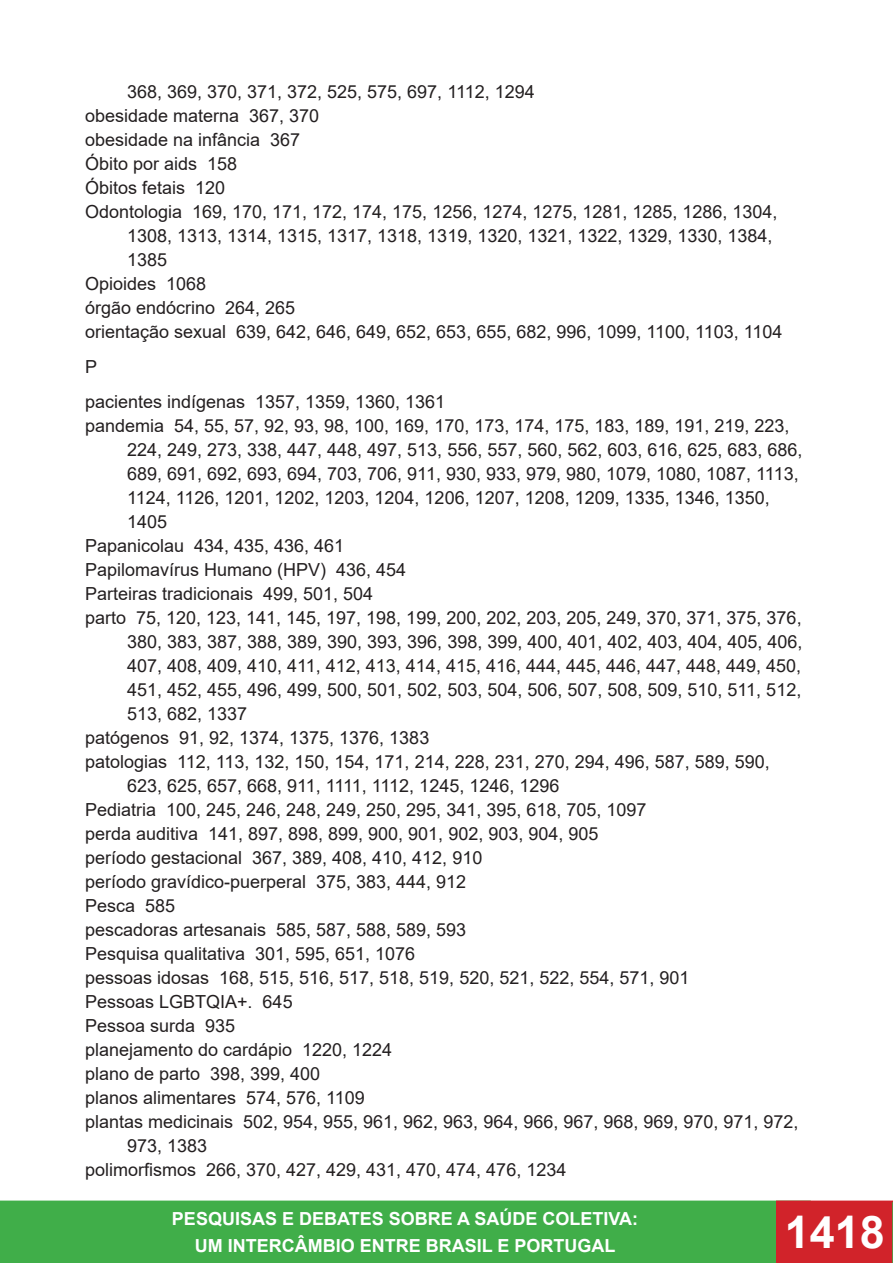
<style>
.page{position:relative;width:893px;height:1263px;background:#fff}
.page>*{position:absolute;margin:0;border:0;box-sizing:border-box;transform-origin:0 0}
.t1{font:700 45px "Arial";color:#fff}
.t2{font:18px/24px "Arial";color:#231f20}
.t3{font:700 18px/26.5px "Arial";color:#fff;text-align:center}
</style>
<div class="page">
<div style="left:0;top:1201px;width:810px;height:62px;background:#40ae49"></div>
<div style="left:0;top:1200px;width:811px;height:63px;border:2px solid #40ae49"></div>
<div style="left:777px;top:1201px;width:116px;height:61px;background:#d1232a"></div>
<div style="left:776px;top:1200px;width:117px;height:63px;border:2px solid #d1232a"></div>
<svg style="left:892px;top:1202px;width:1px;height:61px"></svg>
<p class="t2" style="left:85px;top:80px;width:451px;text-indent:42px">368, 369, 370, 371, 372, 525, 575, 697, 1112, 1294 obesidade materna 367, 370</p>
<p class="t2" style="left:85px;top:128px;width:217px">obesidade na infância 367</p>
<p class="t2" style="left:85px;top:152px;width:154px">Óbito por aids 158</p>
<p class="t2" style="left:85px;top:176px;width:142px">Óbitos fetais 120</p>
<p class="t2" style="left:127px;top:200px;width:652px;text-indent:-42px">Odontologia 169, 170, 171, 172, 174, 175, 1256, 1274, 1275, 1281, 1285, 1286, 1304,<br>1308, 1313, 1314, 1315, 1317, 1318, 1319, 1320, 1321, 1322, 1329, 1330, 1384,<br>1385</p>
<p class="t2" style="left:85px;top:272px;width:123px">Opioides 1068</p>
<p class="t2" style="left:85px;top:296px;width:212px">órgão endócrino 264, 265</p>
<p class="t2" style="left:85px;top:320px;width:699px">orientação sexual 639, 642, 646, 649, 652, 653, 655, 682, 996, 1099, 1100, 1103, 1104</p>
<p class="t2" style="left:85px;top:355px;width:14px">P</p>
<p class="t2" style="left:85px;top:389px;width:362px">pacientes indígenas 1357, 1359, 1360, 1361</p>
<p class="t2" style="left:127px;top:413px;width:677px;text-indent:-42px">pandemia 54, 55, 57, 92, 93, 98, 100, 169, 170, 173, 174, 175, 183, 189, 191, 219, 223, 224, 249, 273, 338, 447, 448, 497, 513, 556, 557, 560, 562, 603, 616, 625, 683, 686, 689, 691, 692, 693, 694, 703, 706, 911, 930, 933, 979, 980, 1079, 1080, 1087, 1113, 1124, 1126, 1201, 1202, 1203, 1204, 1206, 1207, 1208, 1209, 1335, 1346, 1350, 1405</p>
<p class="t2" style="left:85px;top:533px;width:261px">Papanicolau 434, 435, 436, 461</p>
<p class="t2" style="left:85px;top:557px;width:323px">Papilomavírus Humano (HPV) 436, 454</p>
<p class="t2" style="left:85px;top:581px;width:290px">Parteiras tradicionais 499, 501, 504</p>
<p class="t2" style="left:127px;top:605px;width:677px;text-align:justify;text-indent:-42px">parto 75, 120, 123, 141, 145, 197, 198, 199, 200, 202, 203, 205, 249, 370, 371, 375, 376, 380, 383, 387, 388, 389, 390, 393, 396, 398, 399, 400, 401, 402, 403, 404, 405, 406, 407, 408, 409, 410, 411, 412, 413, 414, 415, 416, 444, 445, 446, 447, 448, 449, 450, 451, 452, 455, 496, 499, 500, 501, 502, 503, 504, 506, 507, 508, 509, 510, 511, 512, 513, 682, 1337</p>
<p class="t2" style="left:85px;top:725px;width:346px">patógenos 91, 92, 1374, 1375, 1376, 1383</p>
<p class="t2" style="left:127px;top:749px;width:644px;text-indent:-42px">patologias 112, 113, 132, 150, 154, 171, 214, 228, 231, 270, 294, 496, 587, 589, 590,<br>623, 625, 657, 668, 911, 1111, 1112, 1245, 1246, 1296</p>
<p class="t2" style="left:85px;top:797px;width:563px">Pediatria 100, 245, 246, 248, 249, 250, 295, 341, 395, 618, 705, 1097</p>
<p class="t2" style="left:85px;top:821px;width:515px">perda auditiva 141, 897, 898, 899, 900, 901, 902, 903, 904, 905</p>
<p class="t2" style="left:85px;top:845px;width:399px">período gestacional 367, 389, 408, 410, 412, 910</p>
<p class="t2" style="left:85px;top:869px;width:383px">período gravídico-puerperal 375, 383, 444, 912</p>
<p class="t2" style="left:85px;top:893px;width:92px">Pesca 585</p>
<p class="t2" style="left:85px;top:917px;width:383px">pescadoras artesanais 585, 587, 588, 589, 593</p>
<p class="t2" style="left:85px;top:941px;width:332px">Pesquisa qualitativa 301, 595, 651, 1076</p>
<p class="t2" style="left:85px;top:965px;width:606px">pessoas idosas 168, 515, 516, 517, 518, 519, 520, 521, 522, 554, 571, 901</p>
<p class="t2" style="left:85px;top:989px;width:209px">Pessoas LGBTQIA+. 645</p>
<p class="t2" style="left:85px;top:1013px;width:152px">Pessoa surda 935</p>
<p class="t2" style="left:85px;top:1037px;width:309px">planejamento do cardápio 1220, 1224</p>
<p class="t2" style="left:85px;top:1061px;width:237px">plano de parto 398, 399, 400</p>
<p class="t2" style="left:85px;top:1085px;width:281px">planos alimentares 574, 576, 1109</p>
<p class="t2" style="left:127px;top:1109px;width:673px;text-indent:-42px">plantas medicinais 502, 954, 955, 961, 962, 963, 964, 966, 967, 968, 969, 970, 971, 972,<br>973, 1383</p>
<p class="t2" style="left:85px;top:1157px;width:483px">polimorfismos 266, 370, 427, 429, 431, 470, 474, 476, 1234</p>
<p class="t3" style="left:172px;top:1206px;width:468px">PESQUISAS E DEBATES SOBRE A SAÚDE COLETIVA:<br>UM INTERCÂMBIO ENTRE BRASIL E PORTUGAL</p>
<h1 class="t1" style="left:785px;top:1200px;width:102px">1418</h1>
</div>
